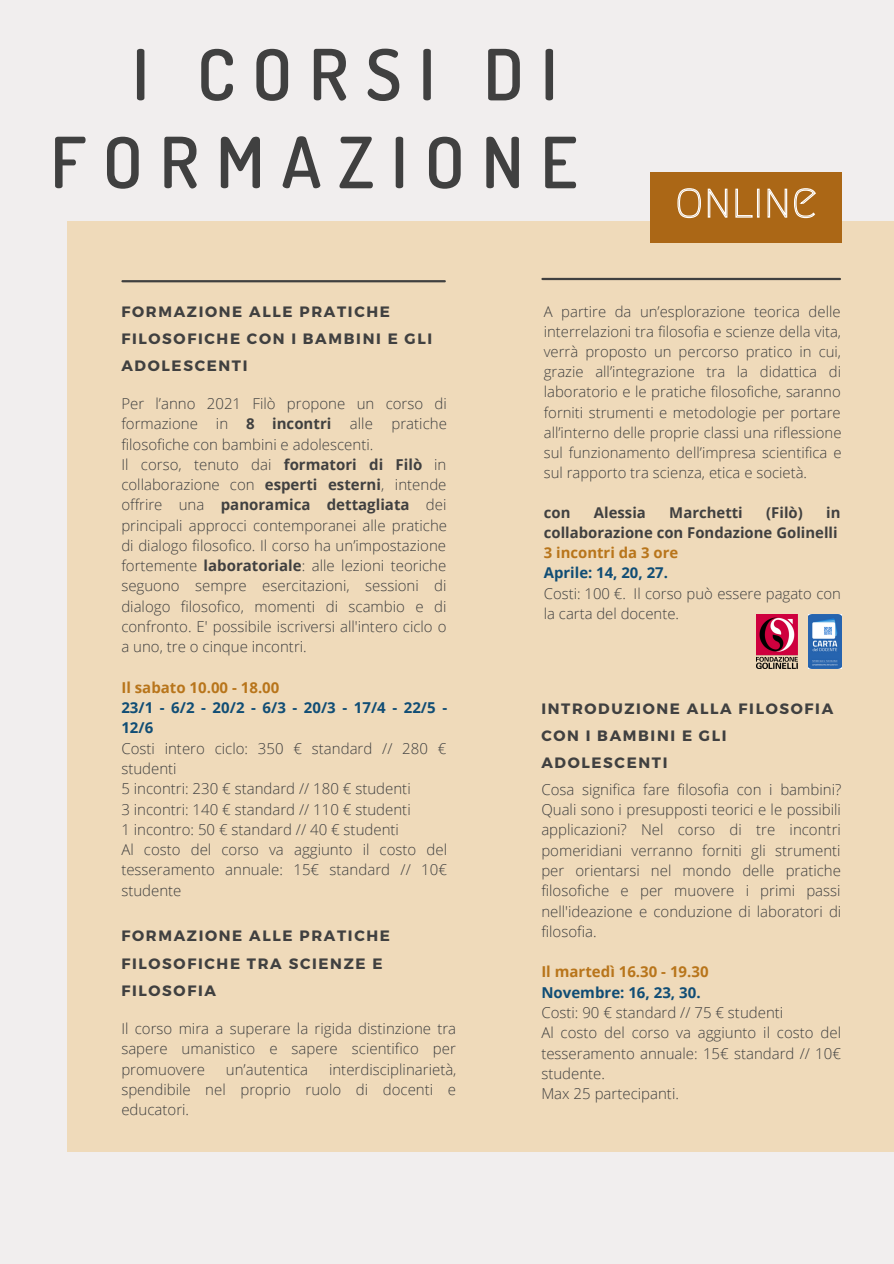
<style>
.page{position:relative;width:894px;height:1264px;background:#fff}
.page>*{position:absolute;margin:0;border:0;box-sizing:border-box;transform-origin:0 0}
.t1{font:600 70.5px/87.8px "Dosis";letter-spacing:.24em;color:#404040;text-align:right}
.t2{font:300 15px/20.2px "Open Sans";color:#404040;text-align:justify}
.t3{font:700 15px/27px "Montserrat";letter-spacing:.11em;color:#404040}
.t4{font:700 15px/20.2px "Open Sans";color:#104d75}
.t5{font:700 15px "Open Sans";color:#b8751b}
.t6{font:300 14.85px/20.1px "Open Sans";color:#404040;text-align:justify}
.t7{font:700 14.85px/20.1px "Open Sans";color:#404040;text-align:right}
.t8{font:700 14.85px "Open Sans";color:#104d75}
.t9{font:700 14.85px "Open Sans";color:#b8751b}
.s1{font-weight:700}
</style>
<div class="page">
<div style="left:0;top:0;width:893px;height:1263px;background:#f1eeee"></div>
<div style="left:67px;top:222px;width:826px;height:930px;background:#efdaba"></div>
<hr style="left:122px;top:280px;width:322px;height:2px;background:#404040">
<hr style="left:542px;top:278px;width:297px;height:2px;background:#404040">
<div style="left:650px;top:172px;width:191px;height:70px;background:#ab6716"></div>
<img style="left:756px;top:614px;width:41px;height:54px">
<img style="left:808px;top:614px;width:33px;height:54px">
<svg style="left:677px;top:188px;width:139px;height:31px"></svg>
<p class="t1" style="left:50px;top:29px;width:528px">I CORSI DI<br>FORMAZIONE</p>
<p class="t3" style="left:121px;top:298px;width:312px">FORMAZIONE ALLE PRATICHE<br>FILOSOFICHE CON I BAMBINI E GLI<br>ADOLESCENTI</p>
<p class="t2" style="left:121px;top:393px;width:327px">Per l’anno 2021 Filò propone un corso di formazione in <span class="s1">8 incontri</span> alle pratiche filosofiche con bambini e adolescenti.</p>
<p class="t2" style="left:121px;top:454px;width:327px">Il corso, tenuto dai <span class="s1">formatori di Filò</span> in collaborazione con <span class="s1">esperti esterni</span>, intende offrire una <span class="s1">panoramica dettagliata</span> dei principali approcci contemporanei alle pratiche di dialogo filosofico. Il corso ha un’impostazione fortemente <span class="s1">laboratoriale</span>: alle lezioni teoriche seguono sempre esercitazioni, sessioni di dialogo filosofico, momenti di scambio e di confronto. E' possibile iscriversi all'intero ciclo o a uno, tre o cinque incontri.</p>
<p class="t5" style="left:121px;top:676px;width:159px">Il sabato 10.00 - 18.00</p>
<p class="t4" style="left:121px;top:697px;width:327px">23/1 - 6/2 - 20/2 - 6/3 - 20/3 - 17/4 - 22/5 -<br>12/6</p>
<p class="t2" style="left:121px;top:737px;width:326px">Costi intero ciclo: 350 € standard // 280 € studenti</p>
<p class="t2" style="left:121px;top:778px;width:291px">5 incontri: 230 € standard // 180 € studenti</p>
<p class="t2" style="left:121px;top:798px;width:291px">3 incontri: 140 € standard // 110 € studenti</p>
<p class="t2" style="left:121px;top:818px;width:279px">1 incontro: 50 € standard // 40 € studenti</p>
<p class="t2" style="left:121px;top:839px;width:327px">Al costo del corso va aggiunto il costo del tesseramento annuale: 15€ standard // 10€ studente</p>
<p class="t3" style="left:121px;top:921px;width:270px">FORMAZIONE ALLE PRATICHE<br>FILOSOFICHE TRA SCIENZE E<br>FILOSOFIA</p>
<p class="t2" style="left:121px;top:1018px;width:336px">Il corso mira a superare la rigida distinzione tra sapere umanistico e sapere scientifico per promuovere</p>
<p class="t2" style="left:121px;top:1058px;width:336px;text-indent:208px">interdisciplinarietà, spendibile nel proprio ruolo di docenti e educatori.</p>
<p class="t2" style="left:226px;top:1058px;width:84px">un’autentica</p>
<p class="t6" style="left:543px;top:301px;width:299px">A partire da un’esplorazione teorica delle interrelazioni tra filosofia e scienze della vita, verrà proposto un percorso pratico in cui, grazie all’integrazione tra la didattica di laboratorio e le pratiche filosofiche, saranno forniti strumenti e metodologie per portare all’interno delle proprie classi una riflessione sul funzionamento dell’impresa scientifica e sul rapporto tra scienza, etica e società.</p>
<p class="t7" style="left:543px;top:502px;width:28px">con</p>
<p class="t7" style="left:593px;top:502px;width:53px">Alessia</p>
<p class="t7" style="left:669px;top:502px;width:75px">Marchetti</p>
<p class="t7" style="left:766px;top:502px;width:38px">(Filò)</p>
<p class="t7" style="left:543px;top:502px;width:298px">in<br>collaborazione con Fondazione Golinelli</p>
<p class="t9" style="left:543px;top:542px;width:136px">3 incontri da 3 ore</p>
<p class="t8" style="left:543px;top:562px;width:126px">Aprile: 14, 20, 27.</p>
<p class="t6" style="left:543px;top:582px;width:298px">Costi: 100 €. Il corso può essere pagato con la carta del docente.</p>
<p class="t3" style="left:541px;top:694px;width:293px">INTRODUZIONE ALLA FILOSOFIA<br>CON I BAMBINI E GLI<br>ADOLESCENTI</p>
<p class="t2" style="left:541px;top:779px;width:301px">Cosa significa fare filosofia con i bambini?<br>Quali sono i presupposti teorici e le possibili applicazioni? Nel corso di tre incontri pomeridiani verranno forniti gli strumenti per orientarsi nel mondo delle pratiche filosofiche e per muovere i primi passi nell'ideazione e conduzione di laboratori di filosofia.</p>
<p class="t5" style="left:541px;top:961px;width:169px">Il martedì 16.30 - 19.30</p>
<p class="t4" style="left:541px;top:981px;width:161px">Novembre: 16, 23, 30.</p>
<p class="t2" style="left:541px;top:1002px;width:243px">Costi: 90 € standard // 75 € studenti</p>
<p class="t2" style="left:541px;top:1022px;width:301px">Al costo del corso va aggiunto il costo del tesseramento annuale: 15€ standard // 10€ studente.</p>
<p class="t2" style="left:541px;top:1083px;width:139px">Max 25 partecipanti.</p>
</div>
